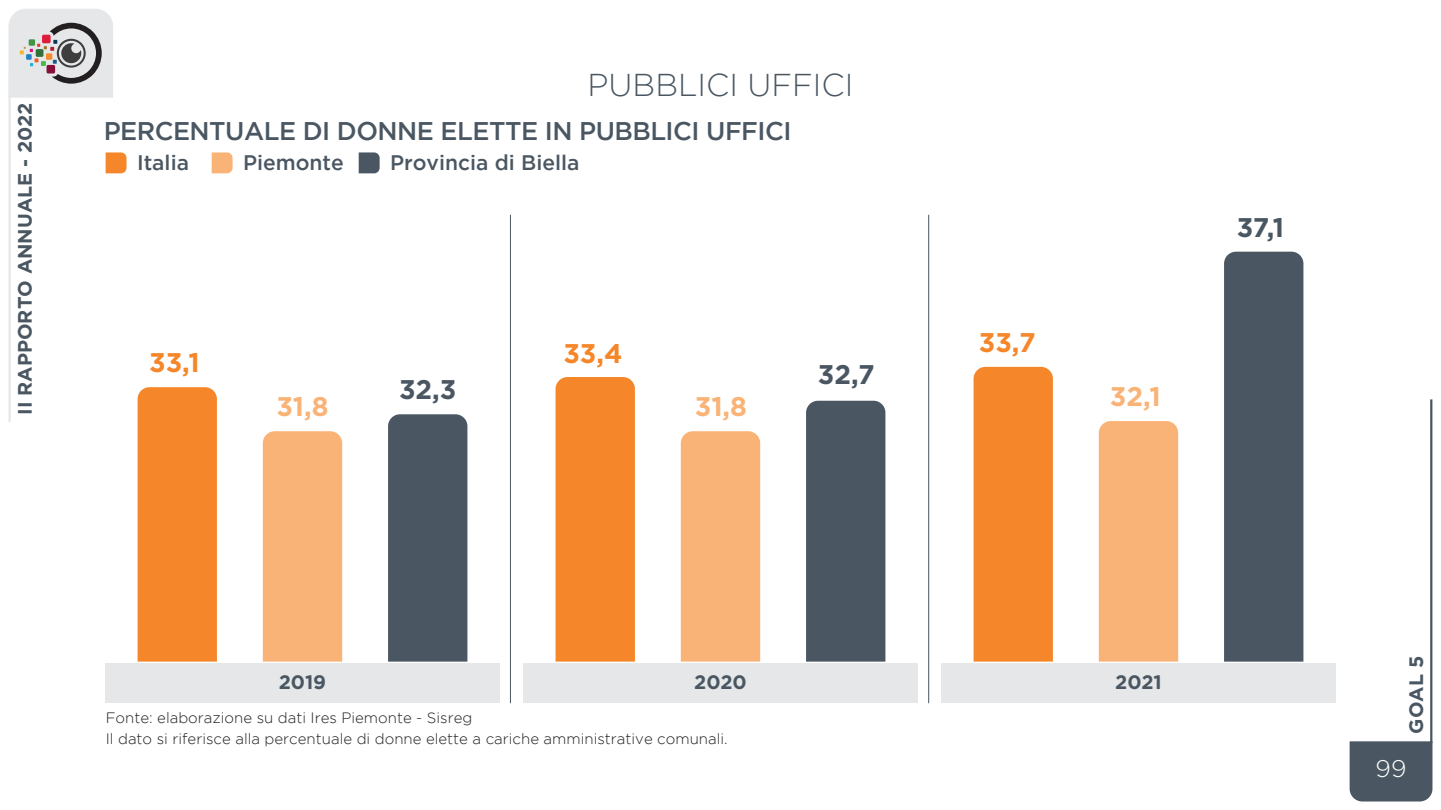
<style>
.page{position:relative;width:1441px;height:810px;background:#fff}
.page>*{position:absolute;margin:0;border:0;box-sizing:border-box;transform-origin:0 0}
.t1{font:300 31.5px "Gotham";color:#4a5762}
.t2{font:700 27px "Gotham";color:#f5872a}
.t3{font:700 27px "Gotham";color:#fab377}
.t4{font:700 27px "Gotham";color:#4a5762}
.t5{font:500 25.5px "Gotham";letter-spacing:-.02em;color:#4a5762}
.t6{font:300 24px "Gotham";color:#fff}
.t7{font:500 21px "Gotham";color:#4a5762}
.t8{font:700 19.5px "Gotham";color:#4a5762}
.t9{font:300 15px/21.1px "Gotham";color:#231f20}
</style>
<div class="page">
<div style="left:1349px;top:741px;width:83px;height:60px;background:#4a5762"></div>
<svg style="left:9px;top:9px;width:104px;height:89px"></svg>
<hr style="left:9px;top:74px;width:2px;height:348px;background:#e6e7e9">
<hr style="left:1429px;top:399px;width:3px;height:344px;background:#4a5762">
<div style="left:105px;top:664px;width:395px;height:39px;background:#e6e7e9"></div>
<div style="left:523px;top:664px;width:394px;height:39px;background:#e6e7e9"></div>
<div style="left:940px;top:664px;width:395px;height:39px;background:#e6e7e9"></div>
<svg style="left:106px;top:152px;width:20px;height:21px"></svg>
<svg style="left:212px;top:152px;width:20px;height:21px"></svg>
<svg style="left:359px;top:152px;width:20px;height:21px"></svg>
<hr style="left:510px;top:215px;width:1px;height:488px;background:#4a5762">
<hr style="left:928px;top:215px;width:1px;height:488px;background:#4a5762">
<div style="left:973px;top:367px;width:79px;height:295px;background:#f5872a"></div>
<div style="left:1098px;top:421px;width:79px;height:241px;background:#fab377"></div>
<div style="left:1224px;top:252px;width:79px;height:410px;background:#4a5762"></div>
<svg style="left:137px;top:387px;width:80px;height:275px"></svg>
<div style="left:263px;top:431px;width:79px;height:231px;background:#fab377"></div>
<div style="left:388px;top:414px;width:79px;height:248px;background:#4a5762"></div>
<div style="left:555px;top:377px;width:80px;height:285px;background:#f5872a"></div>
<div style="left:680px;top:431px;width:80px;height:231px;background:#fab377"></div>
<div style="left:806px;top:401px;width:79px;height:261px;background:#4a5762"></div>
<h3 class="t8" style="left:12px;top:415px;width:314px;rotate:-90deg">II RAPPORTO ANNUALE - 2022</h3>
<h1 class="t1" style="left:587px;top:65px;width:267px">PUBBLICI UFFICI</h1>
<h3 class="t5" style="left:104px;top:114px;width:689px">PERCENTUALE DI DONNE ELETTE IN PUBBLICI UFFICI</h3>
<h3 class="t7" style="left:137px;top:149px;width:53px">Italia</h3>
<h3 class="t7" style="left:243px;top:149px;width:102px">Piemonte</h3>
<h3 class="t7" style="left:390px;top:149px;width:191px">Provincia di Biella</h3>
<h2 class="t2" style="left:149px;top:345px;width:52px">33,1</h2>
<h2 class="t3" style="left:276px;top:389px;width:54px">31,8</h2>
<h2 class="t4" style="left:399px;top:372px;width:59px">32,3</h2>
<h2 class="t2" style="left:563px;top:335px;width:61px">33,4</h2>
<h2 class="t3" style="left:694px;top:389px;width:54px">31,8</h2>
<h2 class="t4" style="left:817px;top:357px;width:58px">32,7</h2>
<h2 class="t2" style="left:978px;top:325px;width:58px">33,7</h2>
<h2 class="t3" style="left:1109px;top:378px;width:52px">32,1</h2>
<h2 class="t4" style="left:1236px;top:209px;width:49px">37,1</h2>
<h3 class="t8" style="left:279px;top:669px;width:49px">2019</h3>
<h3 class="t8" style="left:694px;top:669px;width:54px">2020</h3>
<h3 class="t8" style="left:1115px;top:669px;width:48px">2021</h3>
<p class="t9" style="left:106px;top:706px;width:623px">Fonte: elaborazione su dati Ires Piemonte - Sisreg<br>Il dato si riferisce alla percentuale di donne elette a cariche amministrative comunali.</p>
<h3 class="t8" style="left:1402px;top:734px;width:79px;rotate:-90deg">GOAL 5</h3>
<h3 class="t6" style="left:1375px;top:753px;width:32px">99</h3>
</div>
